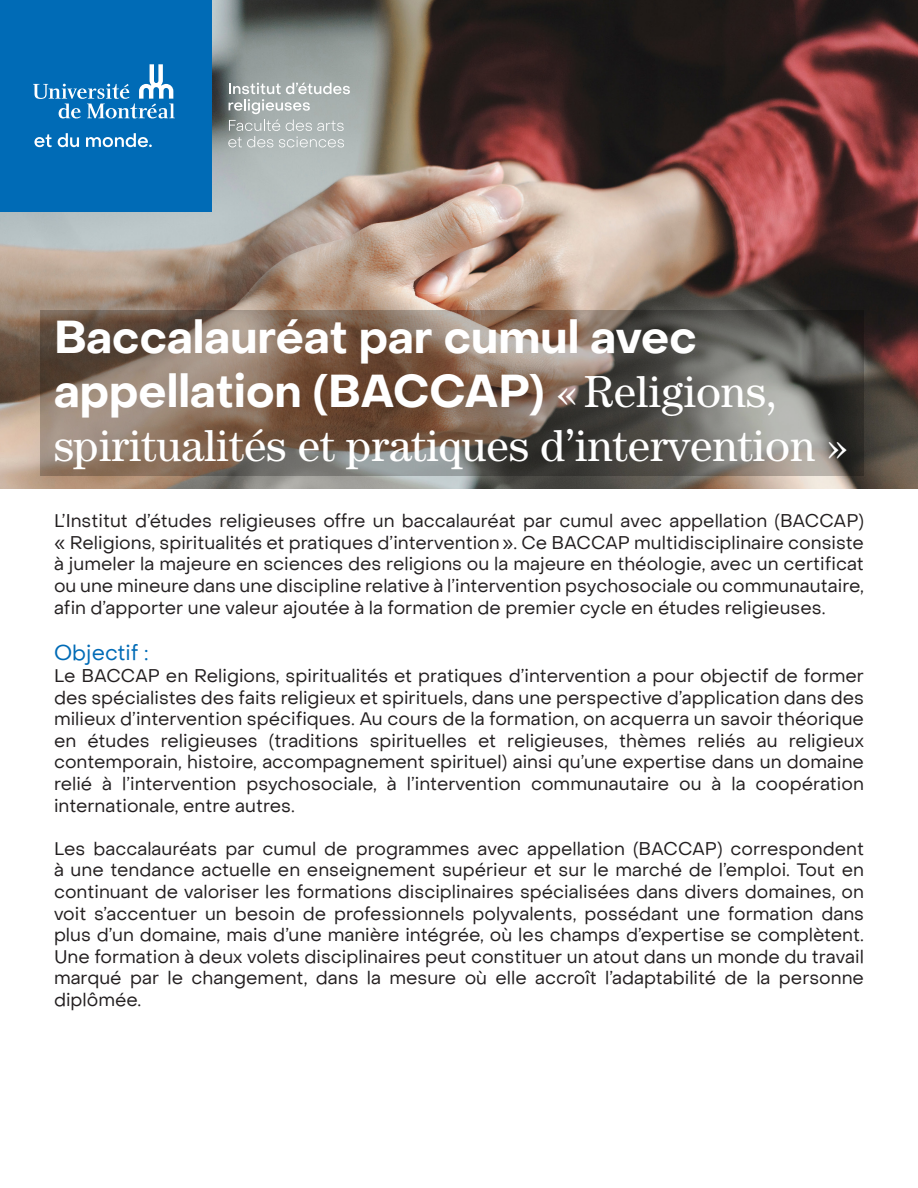
<style>
.page{position:relative;width:918px;height:1188px;background:#fff}
.page>*{position:absolute;margin:0;border:0;box-sizing:border-box;transform-origin:0 0}
.t1{font:45px/54px "Century Std";color:#fff}
.t2{font:21px "Object Sans";color:#006bb6}
.t3{font:18px/21.6px "Object Sans";color:#231f20;text-align:justify}
.s1{font-family:"Object Sans";font-weight:700}
</style>
<div class="page">
<img style="left:0;top:0;width:918px;height:489px">
<svg style="left:40px;top:310px;width:824px;height:166px;background:#75665a"></svg>
<div style="left:0;top:0;width:212px;height:212px;background:#006bb6"></div>
<svg style="left:33px;top:64px;width:142px;height:54px"></svg>
<svg style="left:34px;top:134px;width:18px;height:13px"></svg>
<svg style="left:58px;top:133px;width:21px;height:14px"></svg>
<svg style="left:86px;top:133px;width:66px;height:14px"></svg>
<svg style="left:228px;top:83px;width:122px;height:64px;background:#b1b9b8"></svg>
<p class="t1" style="left:54px;top:310px;width:797px"><span class="s1">Baccalauréat par cumul avec appellation (BACCAP)</span> «Religions, spiritualités et pratiques d’intervention »</p>
<p class="t3" style="left:54px;top:510px;width:812px">L’Institut d’études religieuses offre un baccalauréat par cumul avec appellation (BACCAP) « Religions, spiritualités et pratiques d’intervention». Ce BACCAP multidisciplinaire consiste à jumeler la majeure en sciences des religions ou la majeure en théologie, avec un certificat ou une mineure dans une discipline relative à l’intervention psychosociale ou communautaire, afin d’apporter une valeur ajoutée à la formation de premier cycle en études religieuses.</p>
<p class="t2" style="left:54px;top:640px;width:96px">Objectif :</p>
<p class="t3" style="left:54px;top:665px;width:812px">Le BACCAP en Religions, spiritualités et pratiques d’intervention a pour objectif de former des spécialistes des faits religieux et spirituels, dans une perspective d’application dans des milieux d’intervention spécifiques. Au cours de la formation, on acquerra un savoir théorique en études religieuses (traditions spirituelles et religieuses, thèmes reliés au religieux contemporain, histoire, accompagnement spirituel) ainsi qu’une expertise dans un domaine relié à l’intervention psychosociale, à l’intervention communautaire ou à la coopération internationale, entre autres.</p>
<p class="t3" style="left:54px;top:838px;width:812px">Les baccalauréats par cumul de programmes avec appellation (BACCAP) correspondent à une tendance actuelle en enseignement supérieur et sur le marché de l’emploi. Tout en continuant de valoriser les formations disciplinaires spécialisées dans divers domaines, on voit s’accentuer un besoin de professionnels polyvalents, possédant une formation dans plus d’un domaine, mais d’une manière intégrée, où les champs d’expertise se complètent.<br>Une formation à deux volets disciplinaires peut constituer un atout dans un monde du travail marqué par le changement, dans la mesure où elle accroît l’adaptabilité de la personne diplômée.</p>
</div>
